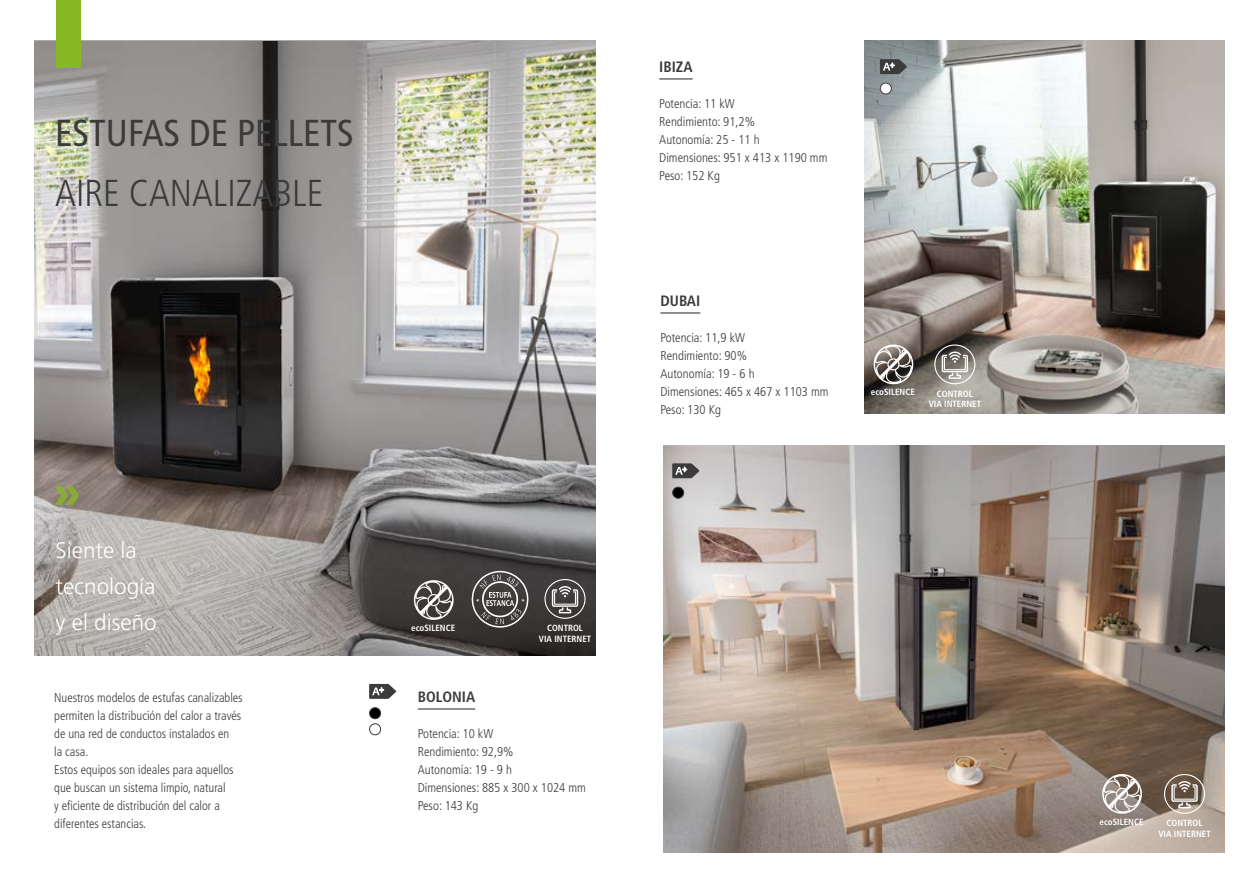
<style>
.page{position:relative;width:1259px;height:893px;background:#fff}
.page>*{position:absolute;margin:0;border:0;box-sizing:border-box;transform-origin:0 0}
.t1{font:condensed 37.5px "Frutiger LT Std";color:#3c3b3b}
.t2{font:300 condensed 37.5px "Frutiger LT Std";color:#3c3b3b}
.t3{font:300 22.5px/36px "Frutiger LT Std";color:#fff}
.t4{font:700 condensed 15px "Frutiger";color:#3c3b3b}
.t5{font:300 condensed 12.75px/18px "Frutiger LT Std";color:#3c3b3b}
.t6{font:700 condensed 9px/10.8px "Frutiger LT Std";color:#fff;text-align:center}
.t7{font:700 condensed 9px "Frutiger";color:#fff}
</style>
<div class="page">
<img style="left:34px;top:41px;width:561px;height:614px">
<hr style="left:418px;top:708px;width:57px;height:2px;background:#3c3b3b">
<div style="left:369px;top:708px;width:12px;height:11px;background:#000;border-radius:50%"></div>
<div style="left:369px;top:707px;width:12px;height:12px;border:1px solid #3c3b3b;border-radius:50%"></div>
<div style="left:369px;top:723px;width:12px;height:12px;border:1px solid #3c3b3b;border-radius:50%"></div>
<svg style="left:369px;top:684px;width:27px;height:15px"></svg>
<svg style="left:54px;top:486px;width:25px;height:19px"></svg>
<div style="left:56px;top:0;width:25px;height:68px;background:#87b925"></div>
<img style="left:663px;top:446px;width:562px;height:407px">
<div style="left:672px;top:487px;width:11px;height:11px;background:#000;border-radius:50%"></div>
<div style="left:672px;top:487px;width:12px;height:12px;border:1px solid #3c3b3b;border-radius:50%"></div>
<svg style="left:672px;top:463px;width:27px;height:15px"></svg>
<img style="left:864px;top:40px;width:361px;height:374px">
<div style="left:880px;top:83px;width:11px;height:11px;background:#fff;border-radius:50%"></div>
<div style="left:880px;top:83px;width:11px;height:11px;border:1px solid #3c3b3b;border-radius:50%"></div>
<svg style="left:880px;top:59px;width:27px;height:15px"></svg>
<hr style="left:659px;top:78px;width:33px;height:2px;background:#3c3b3b">
<hr style="left:660px;top:312px;width:40px;height:2px;background:#3c3b3b">
<svg style="left:941px;top:351px;width:27px;height:28px"></svg>
<div style="left:934px;top:344px;width:41px;height:40px;border:1px solid #fff;border-radius:50%"></div>
<svg style="left:873px;top:344px;width:40px;height:40px"></svg>
<svg style="left:1171px;top:781px;width:26px;height:27px"></svg>
<div style="left:1164px;top:774px;width:41px;height:40px;border:1px solid #fff;border-radius:50%"></div>
<svg style="left:1102px;top:774px;width:40px;height:40px"></svg>
<svg style="left:552px;top:586px;width:26px;height:27px"></svg>
<div style="left:544px;top:579px;width:41px;height:40px;border:1px solid #fff;border-radius:50%"></div>
<svg style="left:414px;top:580px;width:39px;height:40px"></svg>
<svg style="left:470px;top:570px;width:60px;height:58px"></svg>
<h1 class="t1" style="left:55px;top:111px;width:300px">ESTUFAS DE PELLETS</h1>
<h1 class="t2" style="left:55px;top:171px;width:270px">AIRE CANALIZABLE</h1>
<h2 class="t3" style="left:55px;top:533px;width:103px">Siente la tecnología y el diseño</h2>
<p class="t5" style="left:54px;top:689px;width:190px">Nuestros modelos de estufas canalizables permiten la distribución del calor a través de una red de conductos instalados en<br>la casa.<br>Estos equipos son ideales para aquellos que buscan un sistema limpio, natural<br>y eficiente de distribución del calor a diferentes estancias.</p>
<p class="t7" style="left:411px;top:622px;width:46px">ecoSILENCE</p>
<p class="t6" style="left:539px;top:623px;width:54px">CONTROL<br>VIA INTERNET</p>
<p class="t4" style="left:418px;top:688px;width:59px">BOLONIA</p>
<p class="t5" style="left:418px;top:725px;width:170px">Potencia: 10 kW<br>Rendimiento: 92,9%<br>Autonomía: 19 - 9 h<br>Dimensiones: 885 x 300 x 1024 mm<br>Peso: 143 Kg</p>
<p class="t4" style="left:659px;top:58px;width:35px">IBIZA</p>
<p class="t5" style="left:659px;top:95px;width:170px">Potencia: 11 kW<br>Rendimiento: 91,2%<br>Autonomía: 25 - 11 h<br>Dimensiones: 951 x 413 x 1190 mm<br>Peso: 152 Kg</p>
<p class="t4" style="left:660px;top:292px;width:41px">DUBAI</p>
<p class="t5" style="left:660px;top:329px;width:170px">Potencia: 11,9 kW<br>Rendimiento: 90%<br>Autonomía: 19 - 6 h<br>Dimensiones: 465 x 467 x 1103 mm<br>Peso: 130 Kg</p>
<p class="t7" style="left:871px;top:387px;width:46px">ecoSILENCE</p>
<p class="t6" style="left:928px;top:388px;width:54px">CONTROL<br>VIA INTERNET</p>
<p class="t7" style="left:1099px;top:816px;width:46px">ecoSILENCE</p>
<p class="t6" style="left:1158px;top:817px;width:54px">CONTROL<br>VIA INTERNET</p>
</div>
